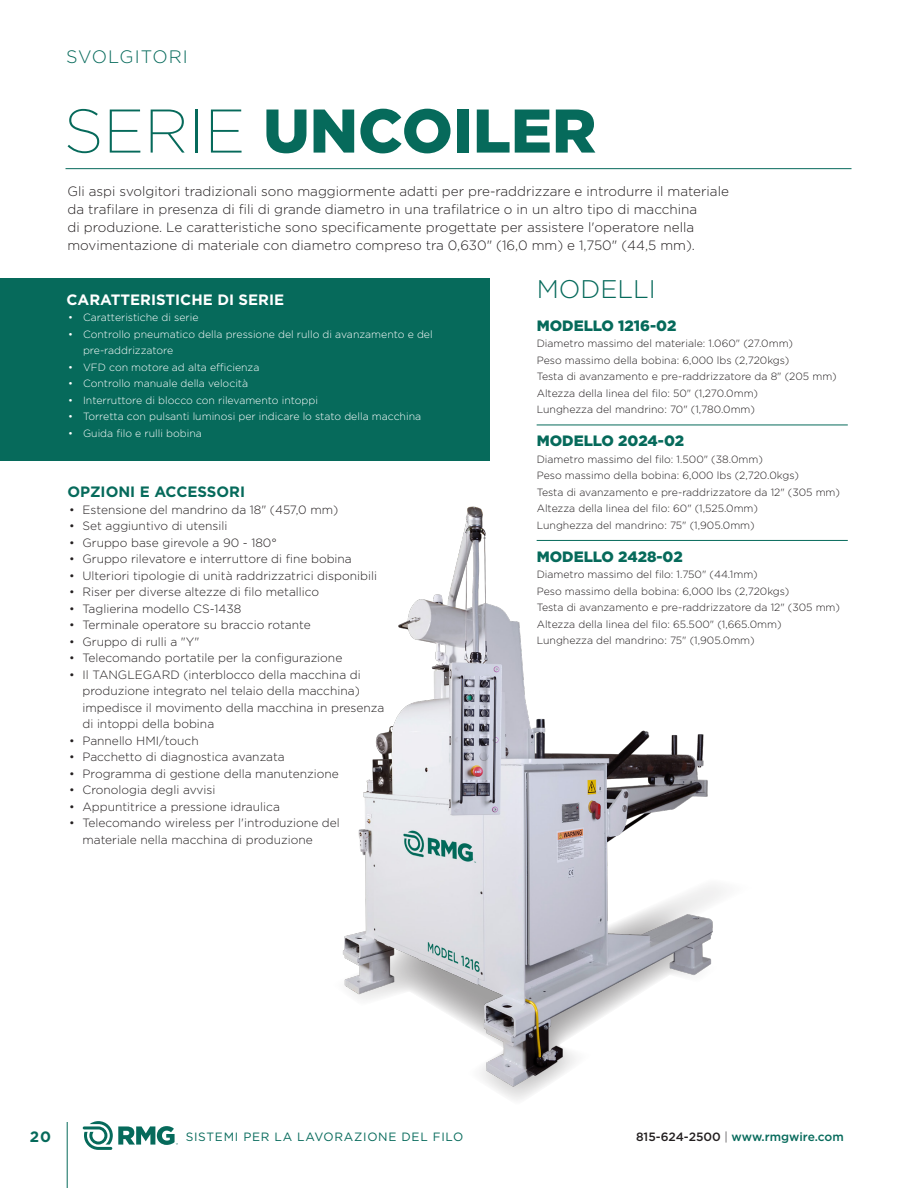
<style>
.page{position:relative;width:918px;height:1188px;background:#fff}
.page>*{position:absolute;margin:0;border:0;box-sizing:border-box;transform-origin:0 0}
.t1{font:900 61.5px "Gotham";color:#066a5b}
.t2{font:300 25.5px "Gotham";color:#066a5b}
.t3{font:300 18px "Gotham";letter-spacing:.06em;color:#066a5b}
.t4{font:900 15px "Gotham";color:#066a5b}
.t5{font:700 15px "Gotham";color:#fff}
.t6{font:700 15px "Gotham";color:#066a5b}
.t7{font:300 13.5px/18px "Gotham";color:#231f20}
.t8{font:300 12px/16.5px "Gotham";color:#231f20}
.t9{font:12px "Gotham";letter-spacing:.06em;color:#066a5b}
.t10{font:500 12px "Gotham";color:#066a5b}
.t11{font:300 10.5px "Gotham";color:#231f20}
.t12{font:300 10.5px/16.5px "Gotham";color:#fff}
.s1{font-weight:200}
.s2{color:#231f20}
.s3{font-weight:300;color:#231f20}
</style>
<div class="page">
<hr style="left:67px;top:1122px;width:1px;height:66px;background:#066a5b">
<svg style="left:83px;top:1121px;width:95px;height:29px"></svg>
<img style="left:342px;top:506px;width:393px;height:594px">
<hr style="left:66px;top:168px;width:786px;height:1px;background:#066a5b">
<div style="left:0;top:278px;width:489px;height:182px;background:#066a5b"></div>
<hr style="left:537px;top:425px;width:311px;height:1px;background:#066a5b">
<hr style="left:537px;top:540px;width:311px;height:1px;background:#066a5b">
<h3 class="t3" style="left:66px;top:45px;width:123px">SVOLGITORI</h3>
<p class="t1" style="left:64px;top:88px;width:534px"><span class="s1">SERIE</span> UNCOILER</p>
<p class="t7" style="left:68px;top:182px;width:663px">Gli aspi svolgitori tradizionali sono maggiormente adatti per pre-raddrizzare e introdurre il materiale da trafilare in presenza di fili di grande diametro in una trafilatrice o in un altro tipo di macchina<br>di produzione. Le caratteristiche sono specificamente progettate per assistere l'operatore nella movimentazione di materiale con diametro compreso tra 0,630" (16,0 mm) e 1,750" (44,5 mm).</p>
<p class="t2" style="left:537px;top:273px;width:121px">MODELLI</p>
<p class="t4" style="left:537px;top:315px;width:141px">MODELLO 1216-02</p>
<p class="t11" style="left:537px;top:337px;width:258px">Diametro massimo del materiale: 1.060" (27.0mm)</p>
<p class="t11" style="left:537px;top:354px;width:254px">Peso massimo della bobina: 6,000 lbs (2,720kgs)</p>
<p class="t11" style="left:537px;top:370px;width:302px">Testa di avanzamento e pre-raddrizzatore da 8" (205 mm)</p>
<p class="t11" style="left:537px;top:387px;width:223px">Altezza della linea del filo: 50" (1,270.0mm)</p>
<p class="t11" style="left:537px;top:403px;width:220px">Lunghezza del mandrino: 70" (1,780.0mm)</p>
<p class="t4" style="left:537px;top:431px;width:149px">MODELLO 2024-02</p>
<p class="t11" style="left:537px;top:453px;width:228px">Diametro massimo del filo: 1.500" (38.0mm)</p>
<p class="t11" style="left:537px;top:469px;width:264px">Peso massimo della bobina: 6,000 lbs (2,720.0kgs)</p>
<p class="t11" style="left:537px;top:486px;width:305px">Testa di avanzamento e pre-raddrizzatore da 12" (305 mm)</p>
<p class="t11" style="left:537px;top:502px;width:223px">Altezza della linea del filo: 60" (1,525.0mm)</p>
<p class="t11" style="left:537px;top:519px;width:220px">Lunghezza del mandrino: 75" (1,905.0mm)</p>
<p class="t4" style="left:537px;top:546px;width:148px">MODELLO 2428-02</p>
<p class="t11" style="left:537px;top:568px;width:223px">Diametro massimo del filo: 1.750" (44.1mm)</p>
<p class="t11" style="left:537px;top:585px;width:254px">Peso massimo della bobina: 6,000 lbs (2,720kgs)</p>
<p class="t11" style="left:537px;top:601px;width:305px">Testa di avanzamento e pre-raddrizzatore da 12" (305 mm)</p>
<p class="t11" style="left:537px;top:618px;width:246px">Altezza della linea del filo: 65.500" (1,665.0mm)</p>
<p class="t11" style="left:537px;top:634px;width:220px">Lunghezza del mandrino: 75" (1,905.0mm)</p>
<p class="t5" style="left:67px;top:289px;width:219px">CARATTERISTICHE DI SERIE</p>
<p class="t12" style="left:68px;top:309px;width:132px">• Caratteristiche di serie</p>
<p class="t12" style="left:83px;top:325px;width:351px;text-indent:-15px">• Controllo pneumatico della pressione del rullo di avanzamento e del pre-raddrizzatore</p>
<p class="t12" style="left:68px;top:358px;width:193px">• VFD con motore ad alta efficienza</p>
<p class="t12" style="left:68px;top:375px;width:182px">• Controllo manuale della velocità</p>
<p class="t12" style="left:68px;top:391px;width:252px">• Interruttore di blocco con rilevamento intoppi</p>
<p class="t12" style="left:68px;top:408px;width:355px">• Torretta con pulsanti luminosi per indicare lo stato della macchina</p>
<p class="t12" style="left:68px;top:424px;width:135px">• Guida filo e rulli bobina</p>
<p class="t6" style="left:68px;top:482px;width:179px">OPZIONI E ACCESSORI</p>
<p class="t8" style="left:69px;top:501px;width:271px">• Estensione del mandrino da 18" (457,0 mm)</p>
<p class="t8" style="left:69px;top:517px;width:160px">• Set aggiuntivo di utensili</p>
<p class="t8" style="left:69px;top:534px;width:209px">• Gruppo base girevole a 90 - 180°</p>
<p class="t8" style="left:69px;top:550px;width:284px">• Gruppo rilevatore e interruttore di fine bobina</p>
<p class="t8" style="left:69px;top:567px;width:310px">• Ulteriori tipologie di unità raddrizzatrici disponibili</p>
<p class="t8" style="left:69px;top:583px;width:252px">• Riser per diverse altezze di filo metallico</p>
<p class="t8" style="left:69px;top:600px;width:174px">• Taglierina modello CS-1438</p>
<p class="t8" style="left:69px;top:616px;width:243px">• Terminale operatore su braccio rotante</p>
<p class="t8" style="left:69px;top:633px;width:132px">• Gruppo di rulli a "Y"</p>
<p class="t8" style="left:69px;top:649px;width:275px">• Telecomando portatile per la configurazione</p>
<p class="t8" style="left:82px;top:666px;width:303px;text-indent:-14px">• Il TANGLEGARD (interblocco della macchina di produzione integrato nel telaio della macchina) impedisce il movimento della macchina in presenza di intoppi della bobina</p>
<p class="t8" style="left:69px;top:732px;width:131px">• Pannello HMI/touch</p>
<p class="t8" style="left:69px;top:748px;width:217px">• Pacchetto di diagnostica avanzata</p>
<p class="t8" style="left:69px;top:765px;width:271px">• Programma di gestione della manutenzione</p>
<p class="t8" style="left:69px;top:781px;width:148px">• Cronologia degli avvisi</p>
<p class="t8" style="left:69px;top:798px;width:212px">• Appuntitrice a pressione idraulica</p>
<p class="t8" style="left:82px;top:814px;width:259px;text-indent:-14px">• Telecomando wireless per l'introduzione del materiale nella macchina di produzione</p>
<p class="t6" style="left:30px;top:1127px;width:23px">20</p>
<p class="t9" style="left:186px;top:1129px;width:279px">SISTEMI PER LA LAVORAZIONE DEL FILO</p>
<p class="t10" style="left:636px;top:1129px;width:209px"><span class="s2">815-624-2500</span> <span class="s3">|</span> www.rmgwire.com</p>
</div>
